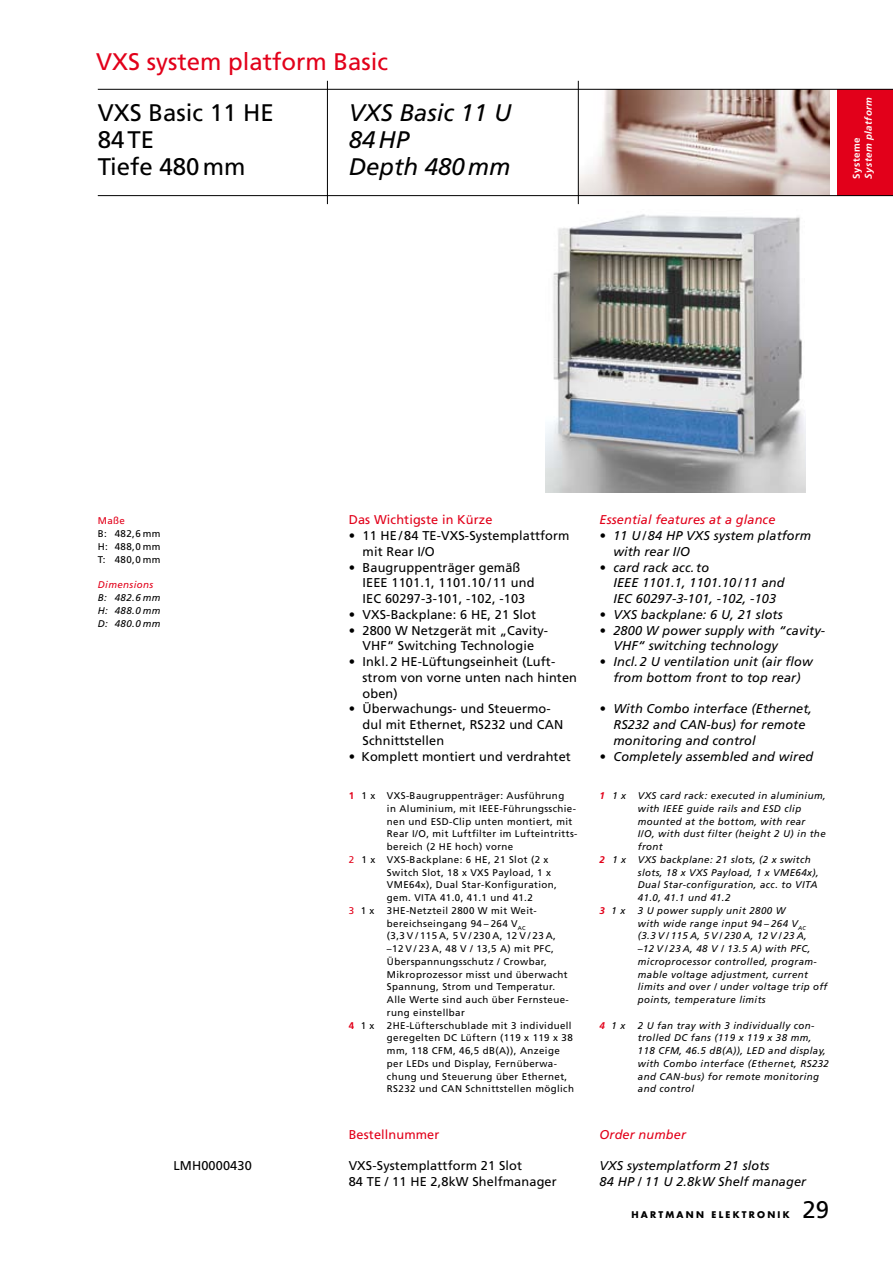
<style>
.page{position:relative;width:893px;height:1263px;background:#fff}
.page>*{position:absolute;margin:0;border:0;box-sizing:border-box;transform-origin:0 0}
.t1{font:24px/27px "Frutiger";color:#000}
.t2{font:italic 24px/27px "Frutiger";color:#000}
.t3{font:24px "Frutiger";color:#e2001a}
.t4{font:12.75px/15.8px "Frutiger";letter-spacing:.01em;color:#000}
.t5{font:italic 12.75px/15.8px "Frutiger";letter-spacing:.01em;color:#000}
.t6{font:italic 12.75px "Frutiger";letter-spacing:.01em;color:#e2001a}
.t7{font:12.75px "Frutiger";letter-spacing:.01em;color:#e2001a}
.t8{font:9.75px/12.8px "Frutiger";letter-spacing:.04em;color:#000}
.t9{font:italic 9.75px/12.8px "Frutiger";letter-spacing:.04em;color:#000}
.t10{font:italic 700 9.75px "Frutiger";letter-spacing:.04em;color:#fff}
.t11{font:italic 9.75px "Frutiger";letter-spacing:.04em;color:#e2001a}
.t12{font:700 9.75px "Frutiger";letter-spacing:.04em;color:#fff}
.t13{font:9.75px "Frutiger";color:#e2001a}
.t14{font:700 9px "Futura";letter-spacing:.25em;color:#000}
.s1{font-weight:700;color:#e2001a}
.s2{color:#e2001a}
</style>
<div class="page">
<div style="left:838px;top:89px;width:55px;height:107px;background:#e2001a"></div>
<hr style="left:327px;top:81px;width:1px;height:123px;background:#000">
<img style="left:579px;top:90px;width:250px;height:105px">
<hr style="left:578px;top:81px;width:1px;height:123px;background:#000">
<hr style="left:98px;top:195px;width:795px;height:1px;background:#000">
<hr style="left:98px;top:89px;width:795px;height:1px;background:#000">
<img style="left:545px;top:214px;width:260px;height:279px">
<h1 class="t3" style="left:96px;top:47px;width:294px">VXS system platform Basic</h1>
<h1 class="t1" style="left:98px;top:99px;width:178px">VXS Basic 11 HE<br>84TE<br>Tiefe 480mm</h1>
<h1 class="t2" style="left:349px;top:99px;width:164px">VXS Basic 11 U<br>84HP<br>Depth 480mm</h1>
<p class="t10" style="left:863px;top:179px;width:83px;rotate:-90deg">System platform</p>
<p class="t12" style="left:851px;top:179px;width:42px;rotate:-90deg">Systeme</p>
<p class="t13" style="left:98px;top:515px;width:29px">Maße</p>
<p class="t8" style="left:98px;top:527px;width:64px;text-align:justify">B: 482,6 mm H: 488,0 mm T: 480,0 mm</p>
<p class="t11" style="left:98px;top:579px;width:57px">Dimensions</p>
<p class="t9" style="left:98px;top:591px;width:64px;line-height:13.2px;text-align:justify">B: 482.6 mm H: 488.0 mm D: 480.0 mm</p>
<h2 class="t4" style="left:173px;top:1158px;width:80px">LMH0000430</h2>
<h2 class="t7" style="left:349px;top:512px;width:145px">Das Wichtigste in Kürze</h2>
<h2 class="t4" style="left:363px;top:528px;width:209px;text-indent:-14px">• 11 HE / 84 TE-VXS-Systemplattform mit Rear I/O</h2>
<h2 class="t4" style="left:363px;top:559px;width:173px;text-indent:-14px">• Baugruppenträger gemäß<br>IEEE 1101.1, 1101.10 / 11 und<br>IEC 60297-3-101, -102, -103</h2>
<h2 class="t4" style="left:349px;top:607px;width:189px">• VXS-Backplane: 6 HE, 21 Slot</h2>
<h2 class="t4" style="left:349px;top:622px;width:201px;text-align:center">• 2800 W Netzgerät mit „Cavity-<br>VHF“ Switching Technologie</h2>
<h2 class="t4" style="left:363px;top:654px;width:216px;text-indent:-14px">• Inkl. 2 HE-Lüftungseinheit (Luft&shy;strom von vorne unten nach hinten oben)</h2>
<h2 class="t4" style="left:363px;top:701px;width:202px;text-indent:-14px">• Überwachungs- und Steuermo&shy;dul mit Ethernet, RS232 und CAN<br>Schnittstellen</h2>
<h2 class="t4" style="left:349px;top:748px;width:224px">• Komplett montiert und verdrahtet</h2>
<p class="t8" style="left:349px;top:789px;width:217px"><span class="s1">1</span> 1 x VXS-Baugruppenträger: Ausführung</p>
<p class="t8" style="left:387px;top:802px;width:191px">in Aluminium, mit IEEE-Führungsschie-</p>
<p class="t8" style="left:387px;top:815px;width:187px">nen und ESD-Clip unten montiert, mit</p>
<p class="t8" style="left:387px;top:827px;width:192px">Rear I/O, mit Luftfilter im Lufteintritts-</p>
<p class="t8" style="left:387px;top:840px;width:128px">bereich (2 HE hoch) vorne</p>
<p class="t8" style="left:349px;top:853px;width:201px"><span class="s2">2</span> 1 x VXS-Backplane: 6 HE, 21 Slot (2 x</p>
<p class="t8" style="left:387px;top:866px;width:166px">Switch Slot, 18 x VXS Payload, 1 x</p>
<p class="t8" style="left:387px;top:878px;width:171px">VME64x), Dual Star-Konfiguration,</p>
<p class="t8" style="left:387px;top:891px;width:147px">gem. VITA 41.0, 41.1 und 41.2</p>
<p class="t8" style="left:349px;top:904px;width:27px"><span class="s2">3</span> 1 x</p>
<p class="t8" style="left:387px;top:904px;width:183px">3HE-Netzteil 2800 W mit Weit&shy;bereichseingang 94 – 264 V<sub>AC </sub>(3,3V/115A, 5V/230A, 12V/23A, –12 V / 23 A, 48 V / 13,5 A) mit PFC,<br>Überspannungsschutz / Crowbar,<br>Mikroprozessor misst und überwacht<br>Spannung, Strom und Temperatur.<br>Alle Werte sind auch über Fernsteue&shy;rung einstellbar</p>
<p class="t8" style="left:349px;top:1019px;width:27px"><span class="s1">4</span> 1 x</p>
<p class="t8" style="left:387px;top:1019px;width:189px">2HE-Lüfterschublade mit 3 individuell geregelten DC Lüftern (119 x 119 x 38 mm, 118 CFM, 46,5 dB(A)), Anzeige per LEDs und Display, Fernüberwa&shy;chung und Steuerung über Ethernet, RS232 und CAN Schnittstellen möglich</p>
<h2 class="t7" style="left:349px;top:1127px;width:92px">Bestellnummer</h2>
<h2 class="t4" style="left:349px;top:1158px;width:210px">VXS-Systemplattform 21 Slot<br>84 TE / 11 HE 2,8kW Shelfmanager</h2>
<h2 class="t6" style="left:600px;top:513px;width:177px">Essential features at a glance</h2>
<h2 class="t5" style="left:613px;top:528px;width:199px;text-indent:-14px">• 11 U / 84 HP VXS system platform with rear I/O</h2>
<h2 class="t5" style="left:613px;top:559px;width:173px;text-indent:-14px">• card rack acc.to<br>IEEE 1101.1, 1101.10 / 11 and<br>IEC 60297-3-101, -102, -103</h2>
<h2 class="t5" style="left:600px;top:607px;width:185px">• VXS backplane: 6 U, 21 slots</h2>
<h2 class="t5" style="left:613px;top:622px;width:213px;text-indent:-14px">• 2800 W power supply with “cavity-<br>VHF“ switching technology</h2>
<h2 class="t5" style="left:600px;top:654px;width:215px;text-align:center">• Incl. 2 U ventilation unit (air flow from bottom front to top rear)</h2>
<h2 class="t5" style="left:613px;top:701px;width:200px;text-indent:-14px">• With Combo interface (Ethernet,<br>RS232 and CAN-bus) for remote monitoring and control</h2>
<h2 class="t5" style="left:600px;top:748px;width:215px">• Completely assembled and wired</h2>
<p class="t9" style="left:600px;top:789px;width:228px"><span class="s1">1</span> 1 x VXS card rack: executed in aluminium,</p>
<p class="t9" style="left:638px;top:802px;width:165px">with IEEE guide rails and ESD clip</p>
<p class="t9" style="left:638px;top:815px;width:169px">mounted at the bottom, with rear</p>
<p class="t9" style="left:638px;top:827px;width:189px">I/O, with dust filter (height 2 U) in the</p>
<p class="t9" style="left:638px;top:840px;width:26px">front</p>
<p class="t9" style="left:600px;top:853px;width:213px"><span class="s1">2</span> 1 x VXS backplane: 21 slots, (2 x switch</p>
<p class="t9" style="left:638px;top:866px;width:182px">slots, 18 x VXS Payload, 1 x VME64x),</p>
<p class="t9" style="left:638px;top:878px;width:181px">Dual Star-configuration, acc. to VITA</p>
<p class="t9" style="left:638px;top:891px;width:94px">41.0, 41.1 und 41.2</p>
<p class="t9" style="left:600px;top:904px;width:27px"><span class="s1">3</span> 1 x</p>
<p class="t9" style="left:638px;top:904px;width:191px">3 U power supply unit 2800 W<br>with wide range input 94 – 264 V<sub>AC </sub>(3.3V/115A, 5V/230A, 12V/23A,<br>–12 V / 23 A, 48 V / 13.5 A) with PFC, microprocessor controlled, program&shy;mable voltage adjustment, current limits and over / under voltage trip off points, temperature limits</p>
<p class="t9" style="left:600px;top:1019px;width:27px"><span class="s1">4</span> 1 x</p>
<p class="t9" style="left:638px;top:1019px;width:193px">2 U fan tray with 3 individually con&shy;trolled DC fans (119 x 119 x 38 mm,<br>118 CFM, 46.5 dB(A)), LED and display, with Combo interface (Ethernet, RS232 and CAN-bus) for remote monitoring and control</p>
<h2 class="t6" style="left:600px;top:1127px;width:88px">Order number</h2>
<h2 class="t5" style="left:600px;top:1158px;width:208px">VXS systemplatform 21 slots<br>84 HP / 11 U 2.8kW Shelf manager</h2>
<p class="t14" style="left:631px;top:1208px;width:160px">HARTMANN ELEKTRONIK</p>
<h1 class="t1" style="left:802px;top:1196px;width:28px">29</h1>
</div>
